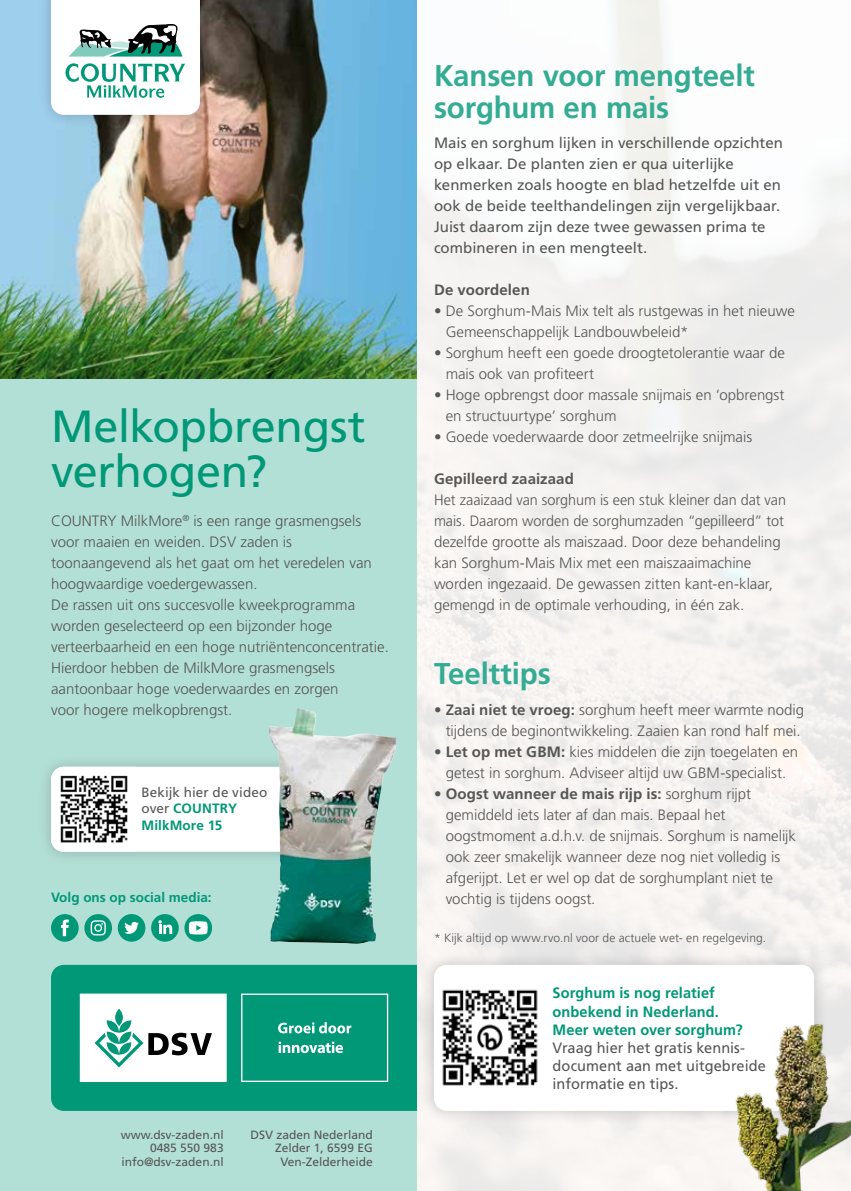
<style>
.page{position:relative;width:851px;height:1191px;background:#fff}
.page>*{position:absolute;margin:0;border:0;box-sizing:border-box;transform-origin:0 0}
.t1{font:45px/45px "Frutiger LT Std";letter-spacing:-.005em;color:#009877}
.t2{font:700 30px/31.5px "Frutiger LT Std";letter-spacing:-.005em;color:#33ac93}
.t3{font:300 15px/21px "Frutiger LT Std";color:#565655}
.t4{font:15px/21px "Frutiger LT Std";color:#565655}
.t5{font:300 15px/21px "Frutiger LT Std";color:#565655;scale:.96 1}
.t6{font:700 15px/18px "Frutiger LT Std";letter-spacing:.005em;color:#009877}
.t7{font:700 15px "Frutiger LT Std";letter-spacing:.005em;color:#565655}
.t8{font:13.5px/16.5px "Frutiger LT Std";letter-spacing:.005em;color:#565655}
.t9{font:700 13.5px "Frutiger LT Std";color:#009877}
.t10{font:12px/13.5px "Frutiger LT Std";color:#565655;text-align:right}
.t11{font:300 12px "Frutiger LT Std";letter-spacing:.005em;color:#565655}
.s1{font-weight:700;color:#009877}
.s2{font-weight:700}
</style>
<div class="page">
<div style="left:0;top:379px;width:417px;height:812px;background:#b3e0d6"></div>
<img style="left:0;top:0;width:417px;height:379px">
<div style="left:51px;top:965px;width:366px;height:145px;background:#009877"></div>
<div style="left:242px;top:994px;width:145px;height:87px;background:#009877"></div>
<div style="left:241px;top:993px;width:147px;height:89px;border:1px solid #fff"></div>
<div style="left:80px;top:994px;width:146px;height:87px;background:#fff"></div>
<div style="left:80px;top:993px;width:147px;height:89px;border:1px solid #fff"></div>
<svg style="left:115px;top:1008px;width:8px;height:18px"></svg>
<svg style="left:95px;top:1020px;width:117px;height:47px"></svg>
<svg style="left:278px;top:1022px;width:73px;height:11px"></svg>
<svg style="left:278px;top:1041px;width:65px;height:12px"></svg>
<div style="left:37px;top:0;width:177px;height:129px;background:#000;opacity:.2"></div>
<svg style="left:51px;top:0;width:149px;height:115px"></svg>
<div style="left:37px;top:752px;width:297px;height:114px;background:#aed9d0"></div>
<div style="left:51px;top:766px;width:269px;height:86px;background:#fff;border-radius:13px"></div>
<img style="left:51px;top:766px;width:85px;height:86px">
<img style="left:268px;top:707px;width:129px;height:236px">
<svg style="left:184px;top:914px;width:28px;height:27px"></svg>
<svg style="left:189px;top:921px;width:18px;height:13px"></svg>
<div style="left:118px;top:914px;width:27px;height:27px;background:#009877;border-radius:14px"></div>
<svg style="left:124px;top:922px;width:15px;height:12px"></svg>
<div style="left:151px;top:914px;width:28px;height:27px;background:#009877;border-radius:14px"></div>
<svg style="left:158px;top:920px;width:14px;height:14px"></svg>
<div style="left:51px;top:914px;width:28px;height:27px;background:#009877;border-radius:14px"></div>
<svg style="left:61px;top:919px;width:8px;height:17px"></svg>
<div style="left:84px;top:914px;width:28px;height:27px;background:#009877;border-radius:14px"></div>
<svg style="left:91px;top:920px;width:15px;height:15px"></svg>
<div style="left:419px;top:950px;width:409px;height:175px;background:#000;opacity:.2"></div>
<div style="left:434px;top:965px;width:380px;height:145px;background:#fff;border-radius:13px"></div>
<img style="left:442px;top:989px;width:96px;height:97px">
<img style="left:672px;top:904px;width:178px;height:287px">
<h1 class="t1" style="left:51px;top:404px;width:316px">Melkopbrengst verhogen?</h1>
<p class="t3" style="left:51px;top:510px;width:339px">COUNTRY MilkMore<sup>®</sup> is een range grasmengsels voor maaien en weiden. DSV zaden is toonaangevend als het gaat om het veredelen van hoogwaardige voedergewassen.<br>De rassen uit ons succesvolle kweekprogramma worden geselecteerd op een bijzonder hoge verteerbaarheid en een hoge nutriëntenconcentratie.<br>Hierdoor hebben de MilkMore grasmengsels aantoonbaar hoge voederwaardes en zorgen<br>voor hogere melkopbrengst.</p>
<p class="t8" style="left:141px;top:784px;width:127px">Bekijk hier de video over <span class="s1">COUNTRY<br>MilkMore 15</span></p>
<h2 class="t2" style="left:434px;top:60px;width:322px">Kansen voor mengteelt sorghum en mais</h2>
<p class="t4" style="left:434px;top:132px;width:350px">Mais en sorghum lijken in verschillende opzichten op elkaar. De planten zien er qua uiterlijke kenmerken zoals hoogte en blad hetzelfde uit en ook de beide teelthandelingen zijn vergelijkbaar.<br>Juist daarom zijn deze twee gewassen prima te combineren in een mengteelt.</p>
<p class="t7" style="left:434px;top:281px;width:97px">De voordelen</p>
<p class="t3" style="left:445px;top:300px;width:350px;text-indent:-12px">• De Sorghum-Mais Mix telt als rustgewas in het nieuwe<br>Gemeenschappelijk Landbouwbeleid*</p>
<p class="t3" style="left:445px;top:342px;width:341px;text-indent:-12px">• Sorghum heeft een goede droogtetolerantie waar de mais ook van profiteert</p>
<p class="t3" style="left:445px;top:384px;width:340px;text-indent:-12px">• Hoge opbrengst door massale snijmais en ‘opbrengst en structuurtype’ sorghum</p>
<p class="t3" style="left:434px;top:426px;width:319px">• Goede voederwaarde door zetmeelrijke snijmais</p>
<p class="t7" style="left:434px;top:470px;width:141px">Gepilleerd zaaizaad</p>
<p class="t5" style="left:434px;top:489px;width:368px">Het zaaizaad van sorghum is een stuk kleiner dan dat van mais. Daarom worden de sorghumzaden “gepilleerd” tot dezelfde grootte als maiszaad. Door deze behandeling kan Sorghum-Mais Mix met een maiszaaimachine worden ingezaaid. De gewassen zitten kant-en-klaar, gemengd in de optimale verhouding, in één zak.</p>
<h2 class="t2" style="left:434px;top:657px;width:118px">Teelttips</h2>
<p class="t3" style="left:434px;top:699px;width:371px;text-align:center">• <span class="s2">Zaai niet te vroeg:</span> sorghum heeft meer warmte nodig tijdens de beginontwikkeling. Zaaien kan rond half mei.</p>
<p class="t3" style="left:434px;top:741px;width:365px;text-align:center">• <span class="s2">Let op met GBM:</span> kies middelen die zijn toegelaten en getest in sorghum. Adviseer altijd uw GBM-specialist.</p>
<p class="t3" style="left:445px;top:783px;width:352px;text-indent:-12px">• <span class="s2">Oogst wanneer de mais rijp is:</span> sorghum rijpt gemiddeld iets later af dan mais. Bepaal het oogstmoment a.d.h.v. de snijmais. Sorghum is namelijk ook zeer smakelijk wanneer deze nog niet volledig is afgerijpt. Let er wel op dat de sorghumplant niet te</p>
<p class="t9" style="left:51px;top:889px;width:162px">Volg ons op social media:</p>
<p class="t3" style="left:445px;top:888px;width:151px">vochtig is tijdens oogst.</p>
<p class="t11" style="left:434px;top:930px;width:333px">* Kijk altijd op www.rvo.nl voor de actuele wet- en regelgeving.</p>
<p class="t10" style="left:121px;top:1128px;width:104px">www.dsv-zaden.nl<br>0485 550 983 info@dsv-zaden.nl</p>
<p class="t10" style="left:250px;top:1128px;width:124px">DSV zaden Nederland<br>Zelder 1, 6599 EG<br>Ven-Zelderheide</p>
<p class="t6" style="left:552px;top:984px;width:192px">Sorghum is nog relatief onbekend in Nederland.<br>Meer weten over sorghum?</p>
<p class="t4" style="left:552px;top:1038px;width:215px;line-height:18px">Vraag hier het gratis kennis&shy;document aan met uitgebreide informatie en tips.</p>
</div>
